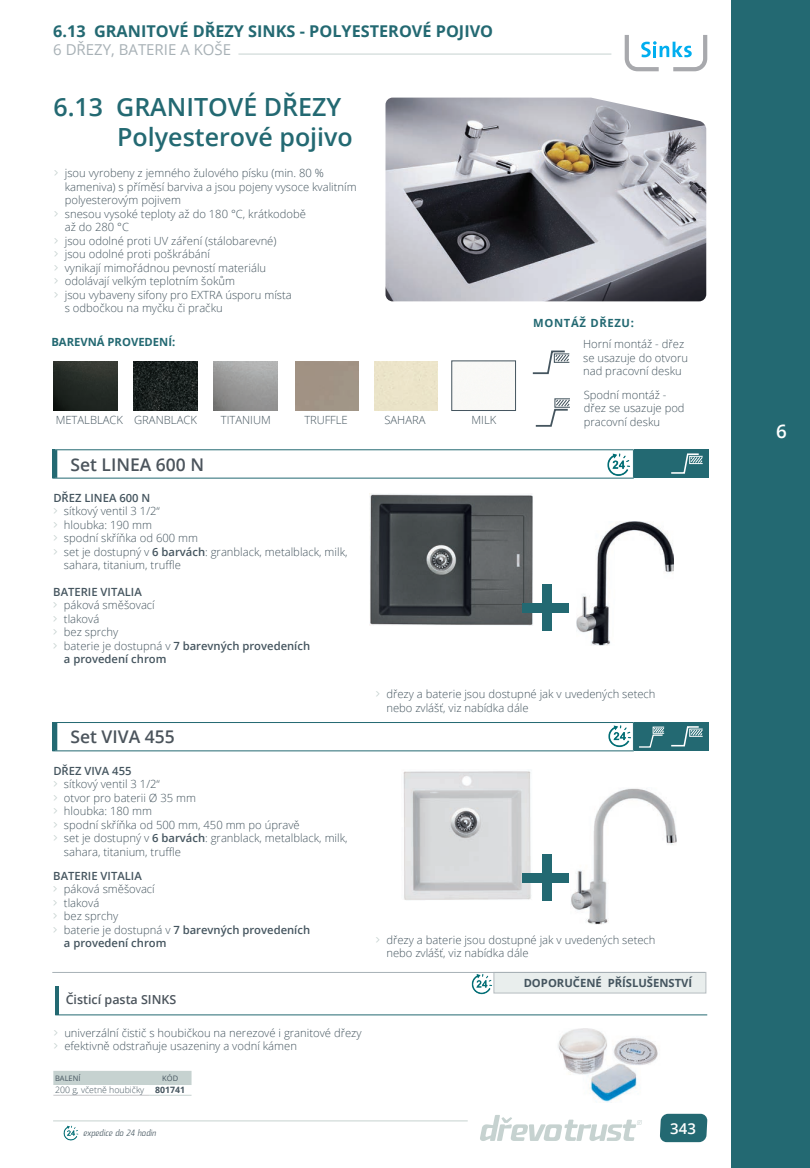
<style>
.page{position:relative;width:810px;height:1168px;background:#fff}
.page>*{position:absolute;margin:0;border:0;box-sizing:border-box;transform-origin:0 0}
.t1{font:600 25px/30px "Open Sans";color:#236972}
.t2{font:600 18.75px "Open Sans";color:#fff}
.t3{font:600 17.5px "Open Sans";color:#4b545c}
.t4{font:700 16.25px "Open Sans";color:#236972}
.t5{font:15px "Open Sans";color:#a8b1b6}
.t6{font:600 15px "Open Sans";color:#fff}
.t7{font:600 12.5px "Open Sans";color:#4b545c}
.t8{font:300 11.25px/13.5px "Open Sans";color:#45555f}
.t9{font:600 11.25px "Open Sans";color:#45555f}
.t10{font:700 11.25px "Open Sans";color:#45555f}
.t11{font:700 11.25px "Open Sans";color:#236972}
.t12{font:700 11.25px "Open Sans";letter-spacing:.06em;color:#236972}
.t13{font:300 8.75px "Open Sans";color:#45555f}
.t14{font:italic 500 8.75px "Fishmonger K";letter-spacing:-.01em;color:#45555f}
.t15{font:700 8.75px "Open Sans";color:#45555f}
.t16{font:7.5px "Open Sans";color:#45555f}
.s1{font-weight:600}
</style>
<div class="page">
<svg style="left:660px;top:1114px;width:48px;height:28px"></svg>
<svg style="left:480px;top:1115px;width:162px;height:26px"></svg>
<hr style="left:53px;top:1120px;width:415px;height:1px;background:#c6d2d0">
<div style="left:731px;top:0;width:79px;height:1168px;background:#236972"></div>
<img style="left:63px;top:1125px;width:16px;height:16px">
<img style="left:571px;top:788px;width:105px;height:136px">
<hr style="left:238px;top:54px;width:373px;height:1px;background:#c6d2d0">
<svg style="left:625px;top:35px;width:82px;height:36px"></svg>
<img style="left:385px;top:98px;width:321px;height:203px">
<img style="left:53px;top:361px;width:64px;height:50px">
<img style="left:133px;top:361px;width:64px;height:50px">
<img style="left:214px;top:361px;width:64px;height:50px">
<div style="left:452px;top:361px;width:64px;height:50px;border:1px solid #45555f"></div>
<svg style="left:533px;top:350px;width:37px;height:25px"></svg>
<svg style="left:535px;top:398px;width:35px;height:29px"></svg>
<img style="left:369px;top:493px;width:164px;height:133px">
<img style="left:577px;top:521px;width:96px;height:125px">
<div style="left:542px;top:584px;width:10px;height:47px;background:#236972"></div>
<div style="left:522px;top:603px;width:47px;height:9px;background:#236972"></div>
<div style="left:52px;top:449px;width:657px;height:29px;background:#236972"></div>
<div style="left:55px;top:450px;width:578px;height:28px;background:#fff"></div>
<svg style="left:633px;top:450px;width:1px;height:28px"></svg>
<hr style="left:52px;top:478px;width:582px;height:1px;background:#236972">
<div style="left:52px;top:450px;width:5px;height:28px;background:#236972"></div>
<svg style="left:671px;top:453px;width:32px;height:21px"></svg>
<hr style="left:52px;top:722px;width:582px;height:1px;background:#236972">
<hr style="left:52px;top:750px;width:582px;height:1px;background:#236972">
<div style="left:52px;top:723px;width:5px;height:27px;background:#236972"></div>
<img style="left:403px;top:771px;width:130px;height:129px">
<div style="left:542px;top:854px;width:10px;height:47px;background:#236972"></div>
<div style="left:522px;top:872px;width:47px;height:10px;background:#236972"></div>
<div style="left:494px;top:972px;width:212px;height:21px;background:#e9eeed;border:1px solid #b6bdc1"></div>
<hr style="left:53px;top:972px;width:652px;height:1px;background:#a8b1b6">
<hr style="left:55px;top:986px;width:3px;height:29px;background:#236972">
<hr style="left:55px;top:1014px;width:652px;height:1px;background:#236972">
<div style="left:53px;top:1071px;width:139px;height:14px;background:#c6d2d0"></div>
<hr style="left:53px;top:1095px;width:96px;height:1px;background:#c7c8ca">
<hr style="left:149px;top:1095px;width:43px;height:1px;background:#c6d2d0">
<img style="left:558px;top:1028px;width:100px;height:74px">
<svg style="left:633px;top:723px;width:71px;height:27px"></svg>
<img style="left:608px;top:723px;width:26px;height:26px">
<img style="left:607px;top:452px;width:26px;height:26px">
<img style="left:472px;top:973px;width:24px;height:22px">
<h3 class="t4" style="left:53px;top:19px;width:442px">6.13 GRANITOVÉ DŘEZY SINKS - POLYESTEROVÉ POJIVO</h3>
<h3 class="t5" style="left:53px;top:39px;width:179px">6 DŘEZY, BATERIE A KOŠE</h3>
<h1 class="t1" style="left:117px;top:91px;width:237px;text-indent:-64px">6.13 GRANITOVÉ DŘEZY<br>Polyesterové pojivo</h1>
<p class="t8" style="left:65px;top:166px;width:293px">jsou vyrobeny z jemného žulového písku (min. 80 % kameniva) s příměsí barviva a jsou pojeny vysoce kvalitním polyesterovým pojivem<br>snesou vysoké teploty až do 180 °C, krátkodobě<br>až do 280 °C<br>jsou odolné proti UV záření (stálobarevné)<br>jsou odolné proti poškrábání<br>vynikají mimořádnou pevností materiálu<br>odolávají velkým teplotním šokům<br>jsou vybaveny sifony pro EXTRA úsporu místa<br>s odbočkou na myčku či pračku</p>
<p class="t11" style="left:51px;top:334px;width:125px">BAREVNÁ PROVEDENÍ:</p>
<p class="t8" style="left:56px;top:413px;width:143px">METALBLACK GRANBLACK</p>
<p class="t8" style="left:221px;top:413px;width:52px">TITANIUM</p>
<p class="t8" style="left:304px;top:413px;width:45px">TRUFFLE</p>
<p class="t8" style="left:384px;top:413px;width:43px">SAHARA</p>
<p class="t8" style="left:471px;top:413px;width:26px">MILK</p>
<h3 class="t3" style="left:70px;top:452px;width:135px">Set LINEA 600 N</h3>
<p class="t9" style="left:53px;top:490px;width:99px">DŘEZ LINEA 600 N</p>
<p class="t8" style="left:64px;top:504px;width:285px">sítkový ventil 3 1/2“<br>hloubka: 190 mm<br>spodní skříňka od 600 mm<br>set je dostupný v <span class="s1">6 barvách</span>: granblack, metalblack, milk, sahara, titanium, truffle</p>
<p class="t9" style="left:53px;top:584px;width:90px">BATERIE VITALIA</p>
<p class="t8" style="left:64px;top:598px;width:248px">páková směšovací<br>tlaková<br>bez sprchy<br>baterie je dostupná v <span class="s1">7 barevných provedeních a provedení chrom</span></p>
<p class="t12" style="left:533px;top:315px;width:102px">MONTÁŽ DŘEZU:</p>
<p class="t8" style="left:583px;top:337px;width:106px">Horní montáž - dřez se usazuje do otvoru nad pracovní desku</p>
<p class="t8" style="left:584px;top:388px;width:102px">Spodní montáž - dřez se usazuje pod pracovní desku</p>
<h3 class="t3" style="left:70px;top:725px;width:106px">Set VIVA 455</h3>
<p class="t9" style="left:53px;top:763px;width:80px">DŘEZ VIVA 455</p>
<p class="t8" style="left:64px;top:777px;width:285px">sítkový ventil 3 1/2“<br>otvor pro baterii Ø 35 mm<br>hloubka: 180 mm<br>spodní skříňka od 500 mm, 450 mm po úpravě<br>set je dostupný v <span class="s1">6 barvách</span>: granblack, metalblack, milk, sahara, titanium, truffle</p>
<p class="t9" style="left:53px;top:868px;width:90px">BATERIE VITALIA</p>
<p class="t8" style="left:64px;top:882px;width:248px">páková směšovací<br>tlaková<br>bez sprchy<br>baterie je dostupná v <span class="s1">7 barevných provedeních a provedení chrom</span></p>
<p class="t7" style="left:66px;top:991px;width:112px">Čisticí pasta SINKS</p>
<p class="t8" style="left:64px;top:1026px;width:299px">univerzální čistič s houbičkou na nerezové i granitové dřezy efektivně odstraňuje usazeniny a vodní kámen</p>
<p class="t16" style="left:55px;top:1073px;width:27px">BALENÍ</p>
<p class="t16" style="left:162px;top:1073px;width:17px">KÓD</p>
<p class="t13" style="left:55px;top:1084px;width:91px">200 g, včetně houbičky</p>
<p class="t15" style="left:155px;top:1084px;width:31px">801741</p>
<p class="t8" style="left:386px;top:687px;width:271px">dřezy a baterie jsou dostupné jak v uvedených setech nebo zvlášť, viz nabídka dále</p>
<p class="t8" style="left:386px;top:933px;width:271px">dřezy a baterie jsou dostupné jak v uvedených setech nebo zvlášť, viz nabídka dále</p>
<p class="t10" style="left:524px;top:975px;width:170px">DOPORUČENÉ PŘÍSLUŠENSTVÍ</p>
<p class="t14" style="left:83px;top:1128px;width:75px">expedice do 24 hodin</p>
<h3 class="t6" style="left:670px;top:1118px;width:27px">343</h3>
<h2 class="t2" style="left:776px;top:418px;width:12px">6</h2>
</div>
